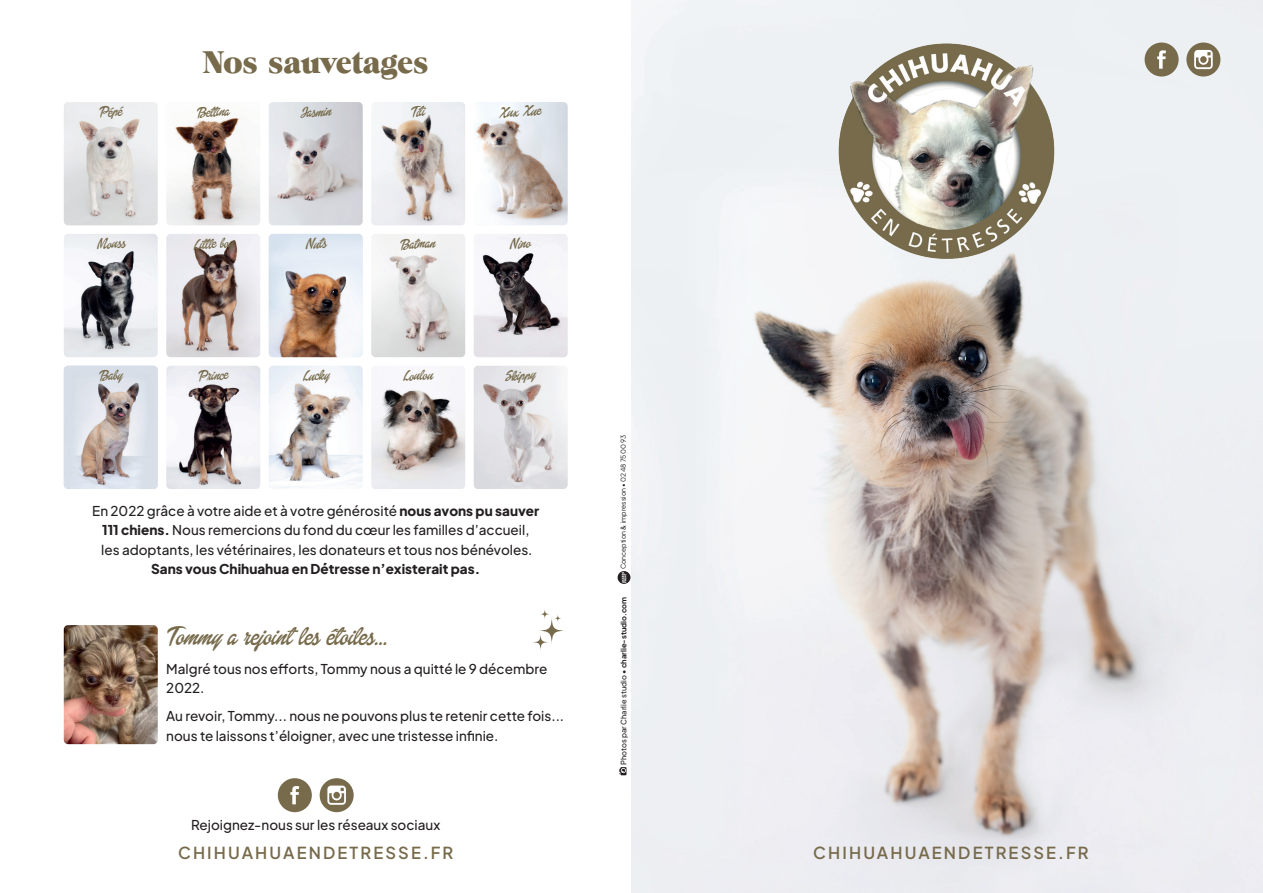
<style>
.page{position:relative;width:1263px;height:893px;background:#fff}
.page>*{position:absolute;margin:0;border:0;box-sizing:border-box;transform-origin:0 0}
.t1{font:31.5px "Grouch IT Cby BT";letter-spacing:-.025em;color:#776b4c}
.t2{font:27px "Dollie Script Personal Use";color:#776b4c}
.t3{font:600 16.5px "Plus Jakarta Sans";letter-spacing:.13em;color:#776b4c}
.t4{font:15px "Dollie Script Personal Use";color:#776b4c}
.t5{font:500 13.5px/19.5px "Plus Jakarta Sans";color:#231f20}
.t6{font:800 13.5px "Plus Jakarta Sans";color:#231f20}
.t7{font:500 7.5px "Plus Jakarta Sans";color:#231f20}
.t8{font:6.75px "Plus Jakarta Sans";color:#231f20}
.s1{font-weight:800}
.s2{font-weight:700}
</style>
<div class="page">
<img style="left:631px;top:0;width:632px;height:893px">
<img style="left:836px;top:26px;width:223px;height:242px">
<div style="left:1186px;top:43px;width:34px;height:34px;background:#776b4c;border-radius:50%"></div>
<div style="left:1144px;top:43px;width:34px;height:34px;background:#776b4c;border-radius:50%"></div>
<svg style="left:1194px;top:50px;width:19px;height:19px"></svg>
<svg style="left:1157px;top:50px;width:9px;height:19px"></svg>
<svg style="left:619px;top:767px;width:7px;height:8px"></svg>
<div style="left:320px;top:778px;width:34px;height:34px;background:#776b4c;border-radius:50%"></div>
<div style="left:278px;top:778px;width:34px;height:34px;background:#776b4c;border-radius:50%"></div>
<svg style="left:327px;top:786px;width:19px;height:19px"></svg>
<svg style="left:290px;top:786px;width:9px;height:18px"></svg>
<img style="left:64px;top:102px;width:94px;height:123px">
<img style="left:64px;top:234px;width:94px;height:123px">
<img style="left:64px;top:366px;width:94px;height:123px">
<img style="left:64px;top:625px;width:94px;height:119px">
<img style="left:269px;top:102px;width:94px;height:123px">
<img style="left:269px;top:234px;width:94px;height:123px">
<img style="left:269px;top:366px;width:94px;height:122px">
<img style="left:166px;top:118px;width:94px;height:107px">
<img style="left:166px;top:234px;width:94px;height:123px">
<img style="left:166px;top:366px;width:94px;height:123px">
<img style="left:371px;top:102px;width:94px;height:123px">
<img style="left:371px;top:234px;width:94px;height:123px">
<img style="left:371px;top:367px;width:94px;height:122px">
<img style="left:475px;top:102px;width:93px;height:123px">
<img style="left:474px;top:234px;width:94px;height:123px">
<img style="left:474px;top:366px;width:94px;height:123px">
<svg style="left:539px;top:608px;width:12px;height:12px"></svg>
<svg style="left:536px;top:615px;width:32px;height:32px"></svg>
<svg style="left:531px;top:632px;width:19px;height:20px"></svg>
<svg style="left:553px;top:614px;width:9px;height:9px"></svg>
<svg style="left:618px;top:571px;width:12px;height:13px"></svg>
<svg style="left:622px;top:572px;width:4px;height:11px"></svg>
<h1 class="t1" style="left:203px;top:43px;width:228px">Nos sauvetages</h1>
<p class="t4" style="left:99px;top:104px;width:25px;rotate:-4deg">Pépé</p>
<p class="t4" style="left:197px;top:104px;width:34px;rotate:-4deg">Bettina</p>
<p class="t4" style="left:300px;top:104px;width:33px;rotate:-4deg">Jasmin</p>
<p class="t4" style="left:410px;top:104px;width:16px;rotate:-4deg">Titi</p>
<p class="t4" style="left:498px;top:105px;width:44px;rotate:-4deg">Xux Xue</p>
<p class="t4" style="left:96px;top:236px;width:31px;rotate:-4deg">Mouss</p>
<p class="t4" style="left:193px;top:236px;width:42px;rotate:-4deg">Little boy</p>
<p class="t4" style="left:305px;top:236px;width:23px;rotate:-4deg">Nuts</p>
<p class="t4" style="left:400px;top:236px;width:37px;rotate:-4deg">Batman</p>
<p class="t4" style="left:509px;top:236px;width:23px;rotate:-4deg">Nino</p>
<p class="t4" style="left:99px;top:368px;width:24px;rotate:-4deg">Baby</p>
<p class="t4" style="left:198px;top:368px;width:32px;rotate:-4deg">Prince</p>
<p class="t4" style="left:302px;top:368px;width:28px;rotate:-4deg">Lucky</p>
<p class="t4" style="left:402px;top:368px;width:32px;rotate:-4deg">Loulou</p>
<p class="t4" style="left:504px;top:368px;width:32px;rotate:-4deg">Skippy</p>
<p class="t5" style="left:92px;top:500px;width:449px;text-align:center">En 2022 grâce à votre aide et à votre générosité <span class="s1">nous avons pu sauver<br>111 chiens.</span> Nous remercions du fond du cœur les familles d’accueil, les adoptants, les vétérinaires, les donateurs et tous nos bénévoles.</p>
<p class="t6" style="left:151px;top:558px;width:331px">Sans vous Chihuahua en Détresse n’existerait pas.</p>
<h2 class="t2" style="left:166px;top:621px;width:223px">Tommy a rejoint les étoiles…</h2>
<p class="t5" style="left:166px;top:658px;width:383px">Malgré tous nos efforts, Tommy nous a quitté le 9 décembre<br>2022.</p>
<p class="t5" style="left:166px;top:705px;width:399px">Au revoir, Tommy... nous ne pouvons plus te retenir cette fois... nous te laissons t’éloigner, avec une tristesse infinie.</p>
<p class="t5" style="left:191px;top:814px;width:250px">Rejoignez-nous sur les réseaux sociaux</p>
<p class="t8" style="left:618px;top:569px;width:136px;rotate:-90deg">Conception &amp; impression • 02 48 75 00 93</p>
<p class="t7" style="left:618px;top:765px;width:169px;rotate:-90deg">Photos par Charlie studio • <span class="s2">charlie-studio.com</span></p>
<p class="t3" style="left:178px;top:839px;width:277px">CHIHUAHUAENDETRESSE.FR</p>
<p class="t3" style="left:813px;top:839px;width:277px">CHIHUAHUAENDETRESSE.FR</p>
</div>
